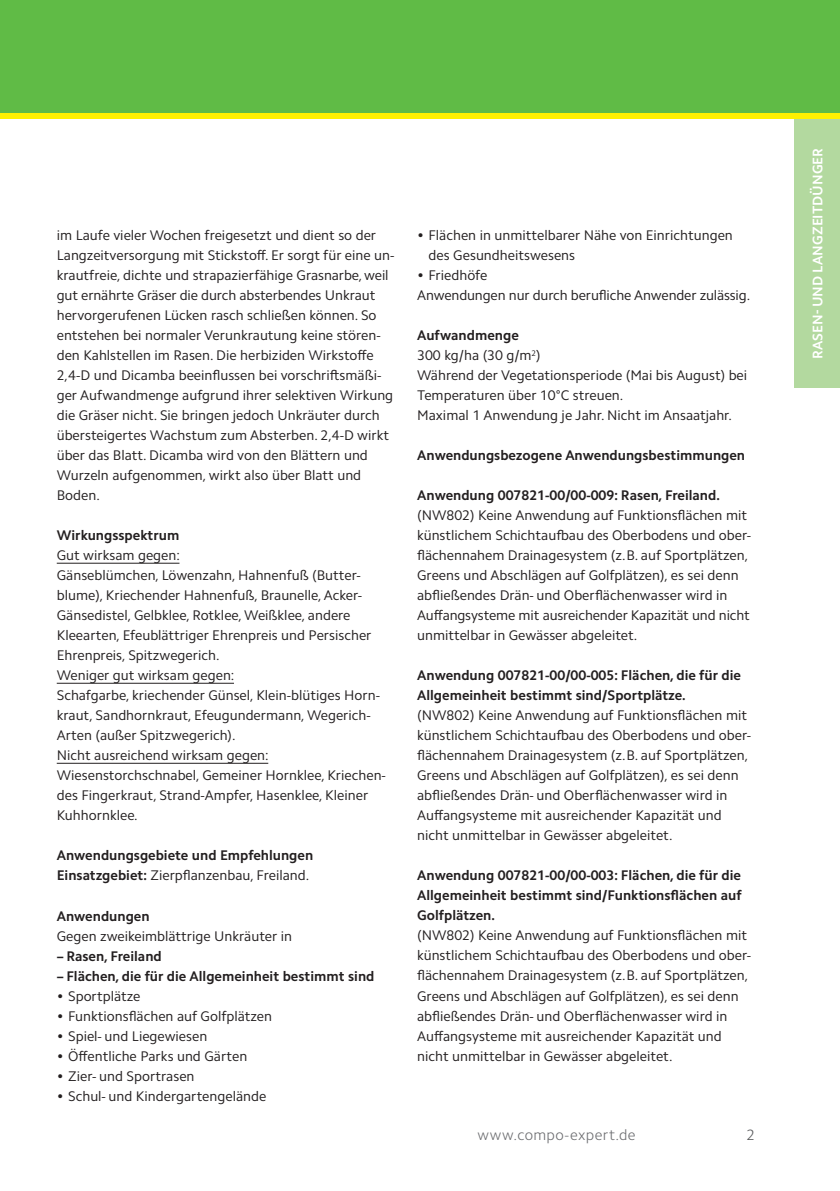
<style>
.page{position:relative;width:840px;height:1191px;background:#fff}
.page>*{position:absolute;margin:0;border:0;box-sizing:border-box;transform-origin:0 0}
.t1{font:300 15px "Camphor Pro";letter-spacing:.025em;color:#6c6d70}
.t2{font:300 15px "Camphor Pro";color:#57585a}
.t3{font:14px/20px "Camphor Pro";color:#231f20}
.t4{font:700 14px/20px "Camphor Pro";color:#231f20}
.t5{font:700 14px "Camphor Pro";color:#fff}
.s1{font-weight:400}
.s2{font-weight:700}
</style>
<div class="page">
<div style="left:794px;top:119px;width:45px;height:269px;background:#b3d99f"></div>
<hr style="left:57px;top:563px;width:122px;height:1px;background:#231f20">
<hr style="left:57px;top:683px;width:177px;height:1px;background:#231f20">
<hr style="left:57px;top:763px;width:211px;height:1px;background:#231f20">
<div style="left:0;top:0;width:839px;height:113px;background:#60bb46"></div>
<div style="left:0;top:113px;width:839px;height:6px;background:#fff101"></div>
<p class="t3" style="left:57px;top:225px;width:339px">im Laufe vieler Wochen freigesetzt und dient so der Langzeitversorgung mit Stickstoff. Er sorgt für eine un&shy;krautfreie, dichte und strapazierfähige Grasnarbe, weil gut ernährte Gräser die durch absterbendes Unkraut hervorgerufenen Lücken rasch schließen können. So entstehen bei normaler Verunkrautung keine stören&shy;den Kahlstellen im Rasen. Die herbiziden Wirkstoffe 2,4-D und Dicamba beeinflussen bei vorschriftsmäßi&shy;ger Aufwandmenge aufgrund ihrer selektiven Wirkung die Gräser nicht. Sie bringen jedoch Unkräuter durch übersteigertes Wachstum zum Absterben. 2,4-D wirkt über das Blatt. Dicamba wird von den Blättern und Wurzeln aufgenommen, wirkt also über Blatt und Boden.</p>
<p class="t4" style="left:57px;top:525px;width:124px">Wirkungsspektrum</p>
<p class="t3" style="left:57px;top:545px;width:330px">Gut wirksam gegen:<br>Gänseblümchen, Löwenzahn, Hahnenfuß (Butter&shy;blume), Kriechender Hahnenfuß, Braunelle, Acker-Gänsedistel, Gelbklee, Rotklee, Weißklee, andere Kleearten, Efeublättriger Ehrenpreis und Persischer Ehrenpreis, Spitzwegerich.<br>Weniger gut wirksam gegen:<br>Schafgarbe, kriechender Günsel, Klein-blütiges Horn&shy;kraut, Sandhornkraut, Efeugundermann, Wegerich-Arten (außer Spitzwegerich).<br>Nicht ausreichend wirksam gegen:<br>Wiesenstorchschnabel, Gemeiner Hornklee, Kriechen&shy;des Fingerkraut, Strand-Ampfer, Hasenklee, Kleiner Kuhhornklee.</p>
<p class="t4" style="left:57px;top:845px;width:258px">Anwendungsgebiete und Empfehlungen<br>Einsatzgebiet: <span class="s1">Zierpflanzenbau, Freiland.</span></p>
<p class="t4" style="left:57px;top:905px;width:94px">Anwendungen</p>
<p class="t3" style="left:57px;top:925px;width:237px">Gegen zweikeimblättrige Unkräuter in</p>
<p class="t4" style="left:57px;top:945px;width:106px">– Rasen, Freiland</p>
<p class="t4" style="left:57px;top:965px;width:319px">– Flächen, die für die Allgemeinheit bestimmt sind</p>
<p class="t3" style="left:57px;top:985px;width:85px">• Sportplätze</p>
<p class="t3" style="left:57px;top:1005px;width:217px">• Funktionsflächen auf Golfplätzen</p>
<p class="t3" style="left:57px;top:1025px;width:152px">• Spiel- und Liegewiesen</p>
<p class="t3" style="left:57px;top:1045px;width:192px">• Öffentliche Parks und Gärten</p>
<p class="t3" style="left:57px;top:1065px;width:139px">• Zier- und Sportrasen</p>
<p class="t3" style="left:57px;top:1085px;width:211px">• Schul- und Kindergartengelände</p>
<p class="t3" style="left:428px;top:225px;width:306px;text-indent:-11px">• Flächen in unmittelbarer Nähe von Einrichtungen des Gesundheitswesens</p>
<p class="t3" style="left:417px;top:265px;width:334px">• Friedhöfe<br>Anwendungen nur durch berufliche Anwender zulässig.</p>
<p class="t3" style="left:417px;top:325px;width:331px"><span class="s2">Aufwandmenge<br></span>300 kg/ha (30 g/m<sup>2</sup>)<br>Während der Vegetationsperiode (Mai bis August) bei Temperaturen über 10°C streuen.<br>Maximal 1 Anwendung je Jahr. Nicht im Ansaatjahr.</p>
<p class="t4" style="left:417px;top:445px;width:329px">Anwendungsbezogene Anwendungsbestimmungen</p>
<p class="t4" style="left:417px;top:485px;width:304px">Anwendung 007821-00/00-009: Rasen, Freiland.</p>
<p class="t3" style="left:417px;top:505px;width:335px">(NW802) Keine Anwendung auf Funktionsflächen mit künstlichem Schichtaufbau des Oberbodens und ober&shy;flächennahem Drainagesystem (z.B. auf Sportplätzen, Greens und Abschlägen auf Golfplätzen), es sei denn abfließendes Drän- und Oberflächenwasser wird in Auffangsysteme mit ausreichender Kapazität und nicht unmittelbar in Gewässer abgeleitet.</p>
<p class="t4" style="left:417px;top:665px;width:325px">Anwendung 007821-00/00-005: Flächen, die für die<br>Allgemeinheit bestimmt sind/Sportplätze.</p>
<p class="t3" style="left:417px;top:705px;width:335px">(NW802) Keine Anwendung auf Funktionsflächen mit künstlichem Schichtaufbau des Oberbodens und ober&shy;flächennahem Drainagesystem (z.B. auf Sportplätzen, Greens und Abschlägen auf Golfplätzen), es sei denn abfließendes Drän- und Oberflächenwasser wird in Auffangsysteme mit ausreichender Kapazität und nicht unmittelbar in Gewässer abgeleitet.</p>
<p class="t4" style="left:417px;top:865px;width:326px;text-align:justify">Anwendung 007821-00/00-003: Flächen, die für die Allgemeinheit bestimmt sind/Funktionsflächen auf Golfplätzen.</p>
<p class="t3" style="left:417px;top:925px;width:335px">(NW802) Keine Anwendung auf Funktionsflächen mit künstlichem Schichtaufbau des Oberbodens und ober&shy;flächennahem Drainagesystem (z.B. auf Sportplätzen, Greens und Abschlägen auf Golfplätzen), es sei denn abfließendes Drän- und Oberflächenwasser wird in Auffangsysteme mit ausreichender Kapazität und nicht unmittelbar in Gewässer abgeleitet.</p>
<p class="t1" style="left:477px;top:1126px;width:159px">www.compo-expert.de</p>
<p class="t2" style="left:737px;top:1126px;width:19px">63</p>
<p class="t2" style="left:746px;top:1126px;width:10px">2</p>
<p class="t5" style="left:808px;top:359px;width:212px;rotate:-90deg">RASEN- UND LANGZEITDÜNGER</p>
</div>
